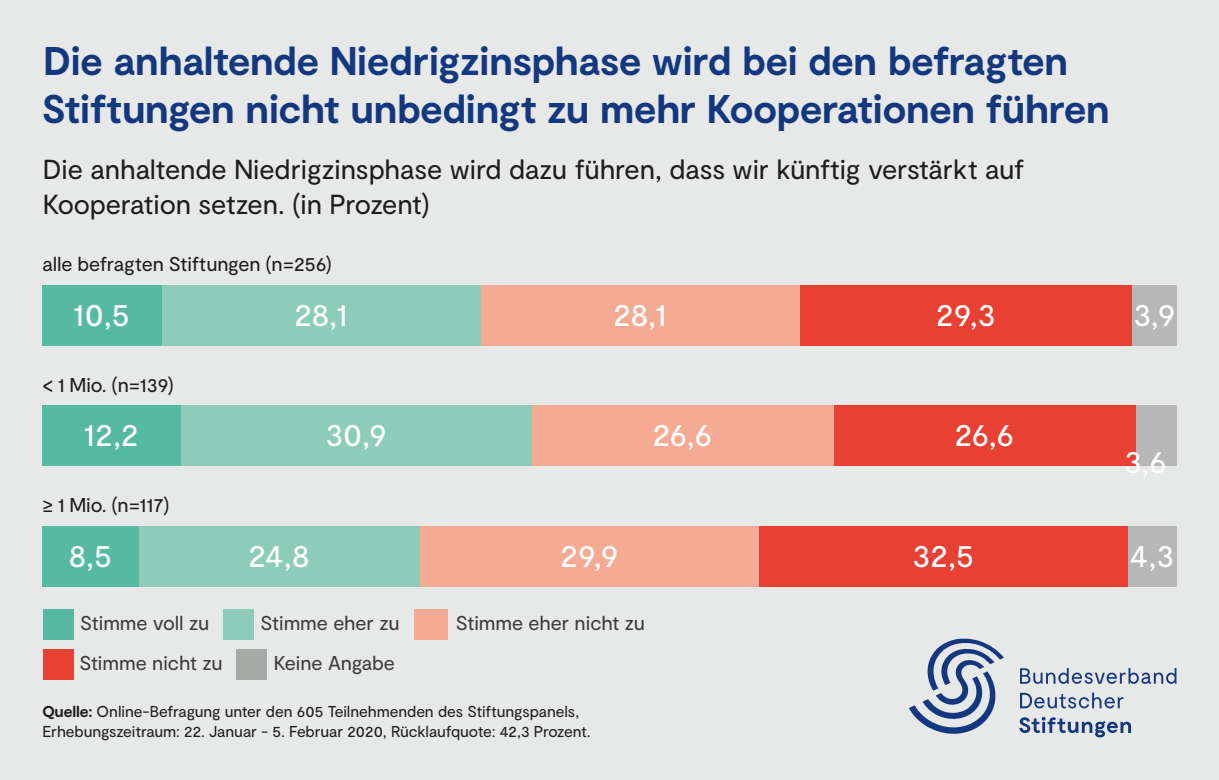
<style>
.page{position:relative;width:1219px;height:780px;background:#e7e8e8}
.page>*{position:absolute;margin:0;border:0;box-sizing:border-box;transform-origin:0 0}
.t1{font:700 40px/48px "Moderat";letter-spacing:-.005em;color:#14387f}
.t2{font:32.5px "Moderat";letter-spacing:-.005em;color:#fff}
.t3{font:27.5px/35px "Moderat";letter-spacing:-.005em;color:#1d1d1b}
.t4{font:20px "Moderat";letter-spacing:-.005em;color:#3c3c3b}
.t5{font:20px "Moderat";letter-spacing:-.005em;color:#1d1d1b}
.t6{font:15.75px/20px "Moderat";letter-spacing:-.005em;color:#1d1d1b}
.s1{font-weight:700}
</style>
<div class="page">
<div style="left:1132px;top:285px;width:44px;height:61px;background:#b8b7b7"></div>
<div style="left:799px;top:285px;width:333px;height:61px;background:#e84133"></div>
<div style="left:480px;top:285px;width:319px;height:61px;background:#f5aa93"></div>
<div style="left:161px;top:285px;width:319px;height:61px;background:#8eccba"></div>
<div style="left:42px;top:285px;width:119px;height:61px;background:#56baa2"></div>
<div style="left:1136px;top:405px;width:40px;height:61px;background:#b8b7b7"></div>
<div style="left:833px;top:405px;width:303px;height:61px;background:#e84133"></div>
<div style="left:531px;top:405px;width:302px;height:61px;background:#f5aa93"></div>
<div style="left:181px;top:405px;width:350px;height:61px;background:#8eccba"></div>
<div style="left:42px;top:405px;width:139px;height:61px;background:#56baa2"></div>
<div style="left:1128px;top:525px;width:48px;height:61px;background:#b8b7b7"></div>
<div style="left:759px;top:525px;width:369px;height:61px;background:#e84133"></div>
<div style="left:420px;top:525px;width:339px;height:61px;background:#f5aa93"></div>
<div style="left:139px;top:525px;width:281px;height:61px;background:#8eccba"></div>
<div style="left:42px;top:525px;width:97px;height:61px;background:#56baa2"></div>
<div style="left:43px;top:610px;width:30px;height:30px;background:#56baa2"></div>
<div style="left:224px;top:610px;width:30px;height:30px;background:#8eccba"></div>
<div style="left:414px;top:610px;width:34px;height:30px;background:#f5aa93"></div>
<div style="left:237px;top:649px;width:30px;height:30px;background:#a5aaa7"></div>
<div style="left:43px;top:649px;width:30px;height:30px;background:#e84133"></div>
<svg style="left:1020px;top:668px;width:156px;height:15px"></svg>
<svg style="left:1020px;top:692px;width:103px;height:16px"></svg>
<svg style="left:1019px;top:716px;width:112px;height:21px"></svg>
<svg style="left:909px;top:638px;width:95px;height:96px"></svg>
<h1 class="t1" style="left:42px;top:38px;width:1069px">Die anhaltende Niedrigzinsphase wird bei den befragten<br>Stiftungen nicht unbedingt zu mehr Kooperationen führen</h1>
<h3 class="t3" style="left:43px;top:152px;width:984px">Die anhaltende Niedrigzinsphase wird dazu führen, dass wir künftig verstärkt auf<br>Kooperation setzen. (in Prozent)</h3>
<p class="t5" style="left:43px;top:251px;width:291px">alle befragten Stiftungen (n=256)</p>
<h2 class="t2" style="left:74px;top:295px;width:58px">10,5</h2>
<h2 class="t2" style="left:294px;top:295px;width:54px">28,1</h2>
<h2 class="t2" style="left:613px;top:295px;width:54px">28,1</h2>
<h2 class="t2" style="left:936px;top:295px;width:61px">29,3</h2>
<h2 class="t2" style="left:1133px;top:295px;width:43px">3,9</h2>
<p class="t5" style="left:43px;top:372px;width:133px">&lt; 1 Mio. (n=139)</p>
<h2 class="t2" style="left:84px;top:415px;width:56px">12,2</h2>
<h2 class="t2" style="left:325px;top:415px;width:63px">30,9</h2>
<h2 class="t2" style="left:653px;top:415px;width:61px">26,6</h2>
<h2 class="t2" style="left:955px;top:415px;width:61px">26,6</h2>
<p class="t5" style="left:43px;top:492px;width:129px">≥ 1 Mio. (n=117)</p>
<h2 class="t2" style="left:1124px;top:441px;width:44px">3,6</h2>
<h2 class="t2" style="left:69px;top:535px;width:45px">8,5</h2>
<h2 class="t2" style="left:249px;top:535px;width:63px">24,8</h2>
<h2 class="t2" style="left:560px;top:535px;width:59px">29,9</h2>
<h2 class="t2" style="left:913px;top:535px;width:63px">32,5</h2>
<h2 class="t2" style="left:1130px;top:535px;width:46px">4,3</h2>
<p class="t4" style="left:80px;top:611px;width:131px">Stimme voll zu</p>
<p class="t4" style="left:261px;top:611px;width:140px">Stimme eher zu</p>
<p class="t4" style="left:456px;top:611px;width:191px">Stimme eher nicht zu</p>
<p class="t4" style="left:79px;top:651px;width:145px">Stimme nicht zu</p>
<p class="t4" style="left:274px;top:650px;width:122px">Keine Angabe</p>
<p class="t6" style="left:43px;top:702px;width:550px"><span class="s1">Quelle:</span> Online-Befragung unter den 605 Teilnehmenden des Stiftungspanels,<br>Erhebungszeitraum: 22. Januar - 5. Februar 2020, Rücklaufquote: 42,3 Prozent.</p>
</div>
